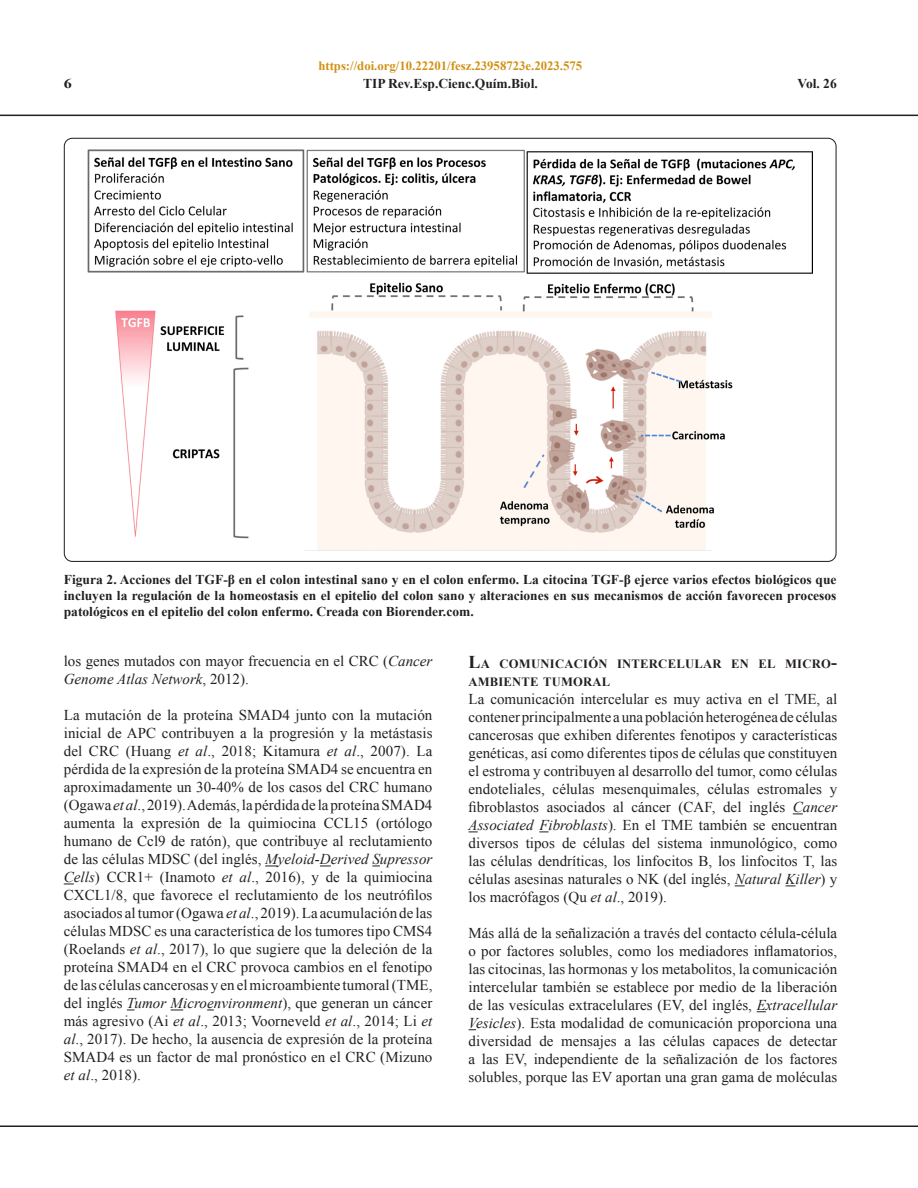
<style>
.page{position:relative;width:918px;height:1188px;background:#fff}
.page>*{position:absolute;margin:0;border:0;box-sizing:border-box;transform-origin:0 0}
.texto_español{font:15px/18px "Times New Roman";letter-spacing:.005em;color:#231f20;text-align:justify}
.tit_figura_español{font:700 13.5px/15.8px "Times New Roman";color:#231f20;text-align:justify}
.tit_figura_español-2{font:700 13.5px "Times New Roman";color:#231f20;scale:1.2 1}
.t1{font:700 12.75px "Times New Roman";color:#d09114}
.subtitulo_español{font:700 12.6px "Times New Roman";letter-spacing:.02em;color:#231f20}
.s1{font-style:italic}
.s2{font-size:18px}
</style>
<div class="page">
<hr style="left:0;top:115px;width:918px;height:1px;background:#231f20">
<hr style="left:0;top:1125px;width:918px;height:2px;background:#231f20">
<svg style="left:265px;top:866px;width:13px;height:1px"></svg>
<svg style="left:171px;top:1010px;width:12px;height:1px"></svg>
<img style="left:88px;top:149px;width:725px;height:402px">
<p class="t1" style="left:318px;top:57px;width:265px">https://doi.org/10.22201/fesz.23958723e.2023.575</p>
<p class="tit_figura_español-2" style="left:64px;top:75px;width:8px">6</p>
<p class="tit_figura_español" style="left:363px;top:76px;width:176px">TIP Rev.Esp.Cienc.Quím.Biol.</p>
<p class="tit_figura_español" style="left:798px;top:76px;width:41px">Vol. 26</p>
<p class="tit_figura_español" style="left:64px;top:571px;width:774px">Figura 2. Acciones del TGF-β en el colon intestinal sano y en el colon enfermo. La citocina TGF-β ejerce varios efectos biológicos que incluyen la regulación de la homeostasis en el epitelio del colon sano y alteraciones en sus mecanismos de acción favorecen procesos patológicos en el epitelio del colon enfermo. Creada con Biorender.com.</p>
<p class="texto_español" style="left:64px;top:652px;width:370px">los genes mutados con mayor frecuencia en el CRC (<span class="s1">Cancer<br>Genome Atlas Network</span>, 2012).</p>
<p class="texto_español" style="left:64px;top:706px;width:370px">La mutación de la proteína SMAD4 junto con la mutación inicial de APC contribuyen a la progresión y la metástasis del CRC (Huang <span class="s1">et al</span>., 2018; Kitamura <span class="s1">et al</span>., 2007). La pérdida de la expresión de la proteína SMAD4 se encuentra en aproximadamente un 30-40% de los casos del CRC humano (Ogawa <span class="s1">et al</span>., 2019). Además, la pérdida de la proteína SMAD4 aumenta la expresión de la quimiocina CCL15 (ortólogo humano de Ccl9 de ratón), que contribuye al reclutamiento de las células MDSC (del inglés, <span class="s1">Myeloid-Derived Supressor Cells</span>) CCR1+ (Inamoto <span class="s1">et al</span>., 2016), y de la quimiocina CXCL1/8, que favorece el reclutamiento de los neutrófilos asociados al tumor (Ogawa <span class="s1">et al</span>., 2019). La acumulación de las células MDSC es una característica de los tumores tipo CMS4 (Roelands <span class="s1">et al</span>., 2017), lo que sugiere que la deleción de la proteína SMAD4 en el CRC provoca cambios en el fenotipo de las células cancerosas y en el microambiente tumoral (TME, del inglés <span class="s1">Tumor Microenvironment</span>), que generan un cáncer más agresivo (Ai <span class="s1">et al</span>., 2013; Voorneveld <span class="s1">et al</span>., 2014; Li <span class="s1">et al</span>., 2017). De hecho, la ausencia de expresión de la proteína SMAD4 es un factor de mal pronóstico en el CRC (Mizuno <span class="s1">et al</span>., 2018).</p>
<p class="subtitulo_español" style="left:469px;top:655px;width:245px"><span class="s2">L</span>A COMUNICACIÓN INTERCELULAR</p>
<p class="subtitulo_español" style="left:731px;top:655px;width:108px">EN EL MICRO<span class="s2">-</span></p>
<p class="subtitulo_español" style="left:469px;top:673px;width:143px">AMBIENTE TUMORAL</p>
<p class="texto_español" style="left:469px;top:690px;width:370px">La comunicación intercelular es muy activa en el TME, al contener principalmente a una población heterogénea de células cancerosas que exhiben diferentes fenotipos y características genéticas, así como diferentes tipos de células que constituyen el estroma y contribuyen al desarrollo del tumor, como células endoteliales, células mesenquimales, células estromales y fibroblastos asociados al cáncer (CAF, del inglés <span class="s1">Cancer Associated Fibroblasts</span>). En el TME también se encuentran diversos tipos de células del sistema inmunológico, como las células dendríticas, los linfocitos B, los linfocitos T, las células asesinas naturales o NK (del inglés, <span class="s1">Natural Killer</span>) y los macrófagos (Qu <span class="s1">et al</span>., 2019).</p>
<p class="texto_español" style="left:469px;top:924px;width:370px">Más allá de la señalización a través del contacto célula-célula o por factores solubles, como los mediadores inflamatorios, las citocinas, las hormonas y los metabolitos, la comunicación intercelular también se establece por medio de la liberación de las vesículas extracelulares (EV, del inglés, <span class="s1">Extracellular Vesicles</span>). Esta modalidad de comunicación proporciona una diversidad de mensajes a las células capaces de detectar a las EV, independiente de la señalización de los factores solubles, porque las EV aportan una gran gama de moléculas</p>
</div>
